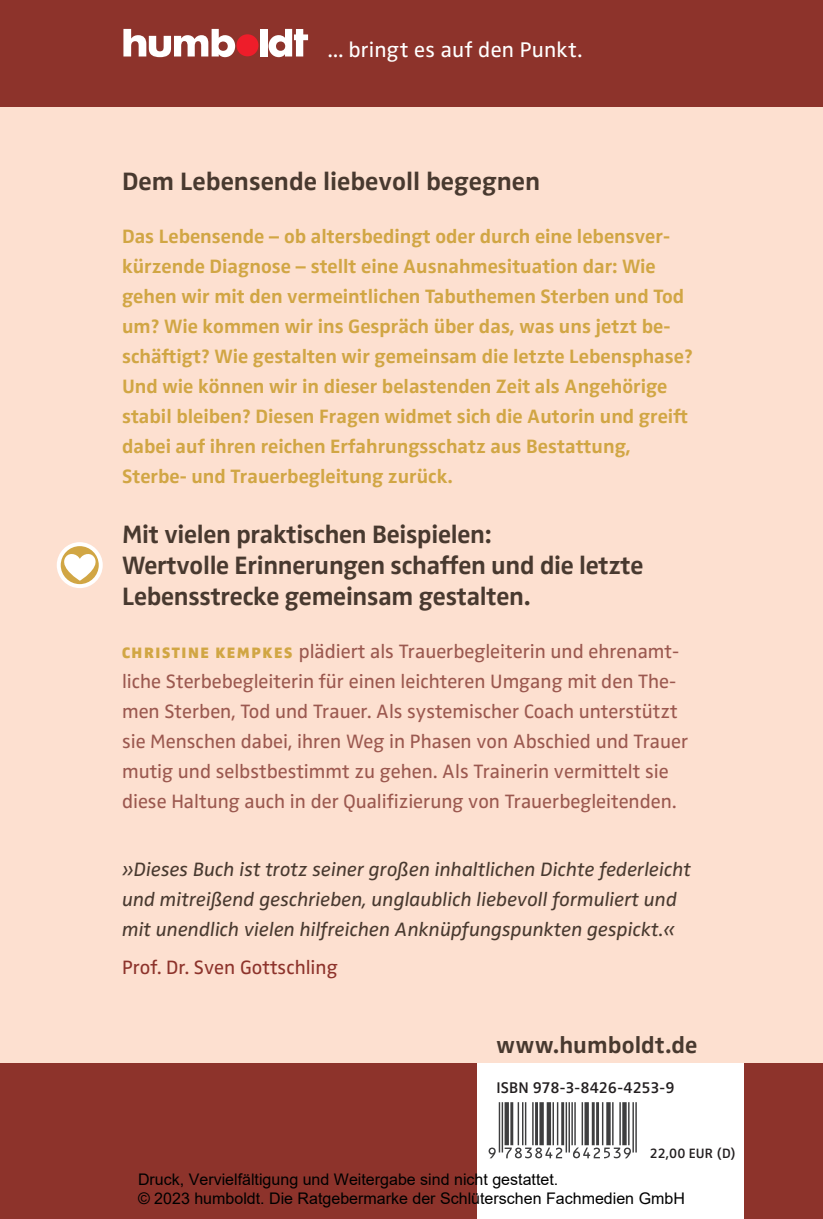
<style>
.page{position:relative;width:823px;height:1219px;background:#fff}
.page>*{position:absolute;margin:0;border:0;box-sizing:border-box;transform-origin:0 0}
._00_U4_Zwischenübers{font:700 26px/31.2px "Zwo Pro";letter-spacing:-.01em;color:#48392f}
._00_U4_Headline{font:700 26px "Zwo Pro";color:#48392f}
._00_U4_www{font:700 24px "Zwo Pro";letter-spacing:.005em;color:#48392f}
._00_U4_Claim{font:22px "Zwo Pro";letter-spacing:.01em;color:#fff}
._00_U4_Fließtext{font:700 20px/30px "Zwo Pro";color:#d1a644}
._00_U4_Fließtext-2{font:20px/30px "Zwo Pro";color:#9b584f}
._00_U4_Fließtext-3{font:italic 20px/30px "Zwo Pro";color:#48392f}
._00_U4_Fließtext-4{font:20px "Zwo Pro";color:#8d332b}
.t1{font:16px/19.2px "Arial";color:#000}
.t2{font:600 16px "Zwo Pro";letter-spacing:-.01em;color:#231f20}
.t3{font:600 14px "Zwo Pro";letter-spacing:.005em;color:#231f20}
.s1{font-weight:900;font-size:15.6px;color:#d1a644}
</style>
<div class="page">
<div style="left:0;top:0;width:822px;height:108px;background:#8d332b"></div>
<div style="left:0;top:108px;width:822px;height:1111px;background:#fde0d0"></div>
<div style="left:0;top:1063px;width:822px;height:156px;background:#8d332b"></div>
<div style="left:476px;top:1063px;width:267px;height:156px;background:#fff"></div>
<svg style="left:59px;top:544px;width:42px;height:42px"></svg>
<div style="left:57px;top:542px;width:46px;height:46px;border:4px solid #fff;border-radius:50%"></div>
<svg style="left:61px;top:552px;width:37px;height:29px"></svg>
<div style="left:236px;top:34px;width:22px;height:22px;background:#ee1d2a;border-radius:50%"></div>
<svg style="left:123px;top:29px;width:112px;height:28px"></svg>
<div style="left:260px;top:29px;width:7px;height:27px;background:#fff"></div>
<svg style="left:268px;top:29px;width:40px;height:28px"></svg>
<svg style="left:488px;top:1102px;width:148px;height:56px"></svg>
<p class="_00_U4_Claim" style="left:327px;top:37px;width:256px">... bringt es auf den Punkt.</p>
<p class="_00_U4_Headline" style="left:122px;top:166px;width:419px">Dem Lebensende liebevoll begegnen</p>
<p class="_00_U4_Fließtext" style="left:122px;top:222px;width:572px">Das Lebensende – ob altersbedingt oder durch eine lebensver&shy;kürzende Diagnose – stellt eine Ausnahmesituation dar: Wie gehen wir mit den vermeintlichen Tabuthemen Sterben und Tod um? Wie kommen wir ins Gespräch über das, was uns jetzt be&shy;schäftigt? Wie gestalten wir gemeinsam die letzte Lebensphase?<br>Und wie können wir in dieser belastenden Zeit als Angehörige stabil bleiben? Diesen Fragen widmet sich die Autorin und greift dabei auf ihren reichen Erfahrungsschatz aus Bestattung, Sterbe- und Trauerbegleitung zurück.</p>
<p class="_00_U4_Zwischenübers" style="left:122px;top:519px;width:522px">Mit vielen praktischen Beispielen:<br>Wertvolle Erinnerungen schaffen und die letzte<br>Lebensstrecke gemeinsam gestalten.</p>
<p class="_00_U4_Fließtext-2" style="left:122px;top:636px;width:567px"><span class="s1">CHRISTINE KEMPKES</span> plädiert als Trauerbegleiterin und ehrenamt&shy;liche Sterbebegleiterin für einen leichteren Umgang mit den The&shy;men Sterben, Tod und Trauer. Als systemischer Coach unterstützt sie Menschen dabei, ihren Weg in Phasen von Abschied und Trauer mutig und selbstbestimmt zu gehen. Als Trainerin vermittelt sie diese Haltung auch in der Qualifizierung von Trauerbegleitenden.</p>
<p class="_00_U4_Fließtext-3" style="left:122px;top:855px;width:570px">»Dieses Buch ist trotz seiner großen inhaltlichen Dichte federleicht und mitreißend geschrieben, unglaublich liebevoll formuliert und mit unendlich vielen hilfreichen Anknüpfungspunkten gespickt.«</p>
<p class="_00_U4_Fließtext-4" style="left:122px;top:956px;width:217px">Prof. Dr. Sven Gottschling</p>
<p class="_00_U4_www" style="left:496px;top:1031px;width:202px">www.humboldt.de</p>
<p class="t2" style="left:496px;top:1078px;width:179px">ISBN 978-3-8426-4253-9</p>
<p class="t3" style="left:649px;top:1145px;width:88px">22,00 EUR (D)</p>
<p class="t1" style="left:138px;top:1170px;width:548px">Druck, Vervielfältigung und Weitergabe sind nicht gestattet.<br>© 2023 humboldt. Die Ratgebermarke der Schlüterschen Fachmedien GmbH</p>
</div>
